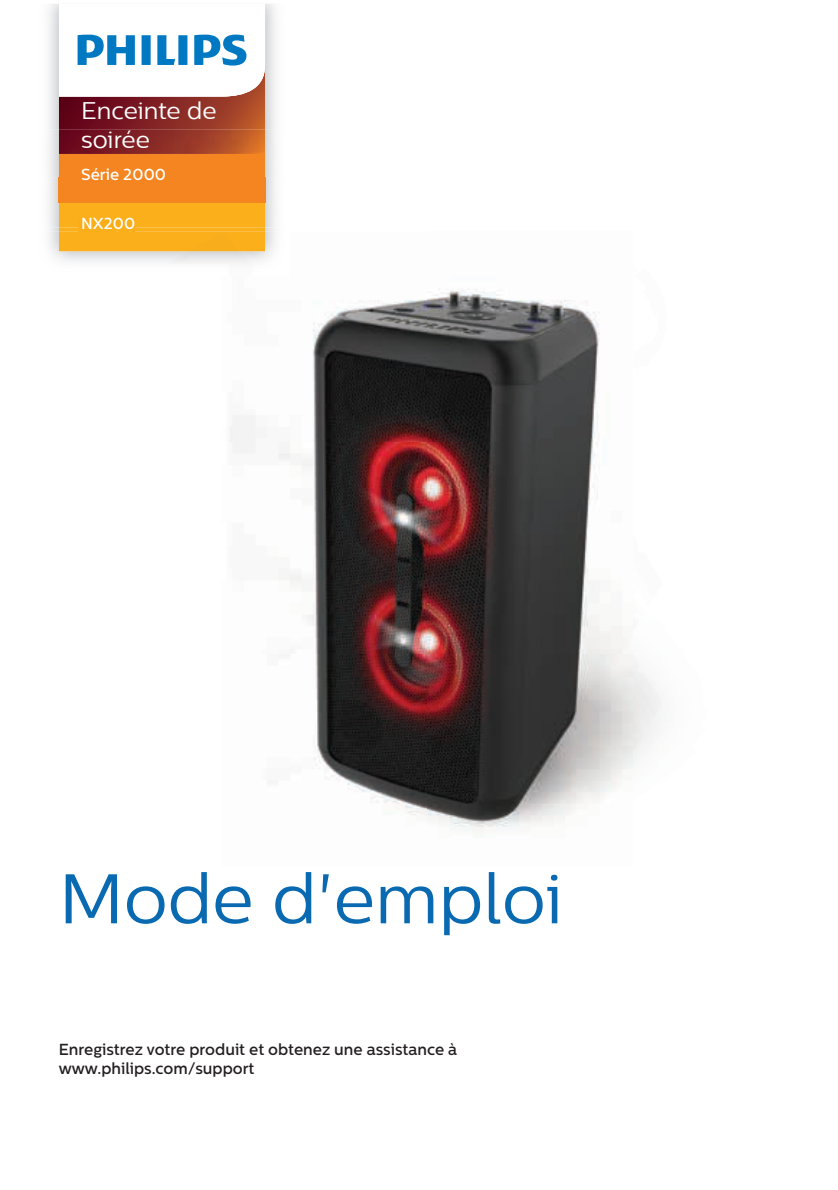
<style>
.page{position:relative;width:838px;height:1190px;background:#fff}
.page>*{position:absolute;margin:0;border:0;box-sizing:border-box;transform-origin:0 0}
.t1{font:70px "Centrale Sans";color:#096ab1}
.t2{font:24px/28.8px "Centrale Sans";letter-spacing:-.005em;color:#fff}
.t3{font:500 16px "Centrale Sans";color:#231f20}
.t4{font:500 16px "Centrale Sans";color:#fff}
</style>
<div class="page">
<img style="left:48px;top:4px;width:228px;height:125px">
<img style="left:48px;top:129px;width:228px;height:102px">
<svg style="left:59px;top:4px;width:206px;height:125px"></svg>
<div style="left:59px;top:154px;width:206px;height:24px;background:#f58520"></div>
<img style="left:59px;top:129px;width:206px;height:25px">
<img style="left:48px;top:178px;width:228px;height:1px">
<hr style="left:135px;top:228px;width:130px;height:4px;background:#fbaf1b">
<hr style="left:59px;top:228px;width:19px;height:4px;background:#fbaf1b">
<img style="left:59px;top:178px;width:206px;height:50px">
<hr style="left:78px;top:228px;width:57px;height:4px;background:#fbaf1b">
<img style="left:78px;top:219px;width:57px;height:9px">
<img style="left:49px;top:231px;width:613px;height:602px">
<div style="left:59px;top:232px;width:206px;height:19px;background:#fbaf1b"></div>
<img style="left:78px;top:232px;width:57px;height:1px">
<svg style="left:116px;top:232px;width:15px;height:1px"></svg>
<p class="t2" style="left:81px;top:96px;width:137px">Enceinte de soirée</p>
<p class="t4" style="left:81px;top:166px;width:86px">Série 2000</p>
<p class="t4" style="left:81px;top:214px;width:56px">NX200</p>
<p class="t1" style="left:59px;top:858px;width:506px">Mode d'emploi</p>
<p class="t3" style="left:59px;top:1040px;width:400px">Enregistrez votre produit et obtenez une assistance à</p>
<p class="t3" style="left:59px;top:1059px;width:197px">www.philips.com/support</p>
</div>
